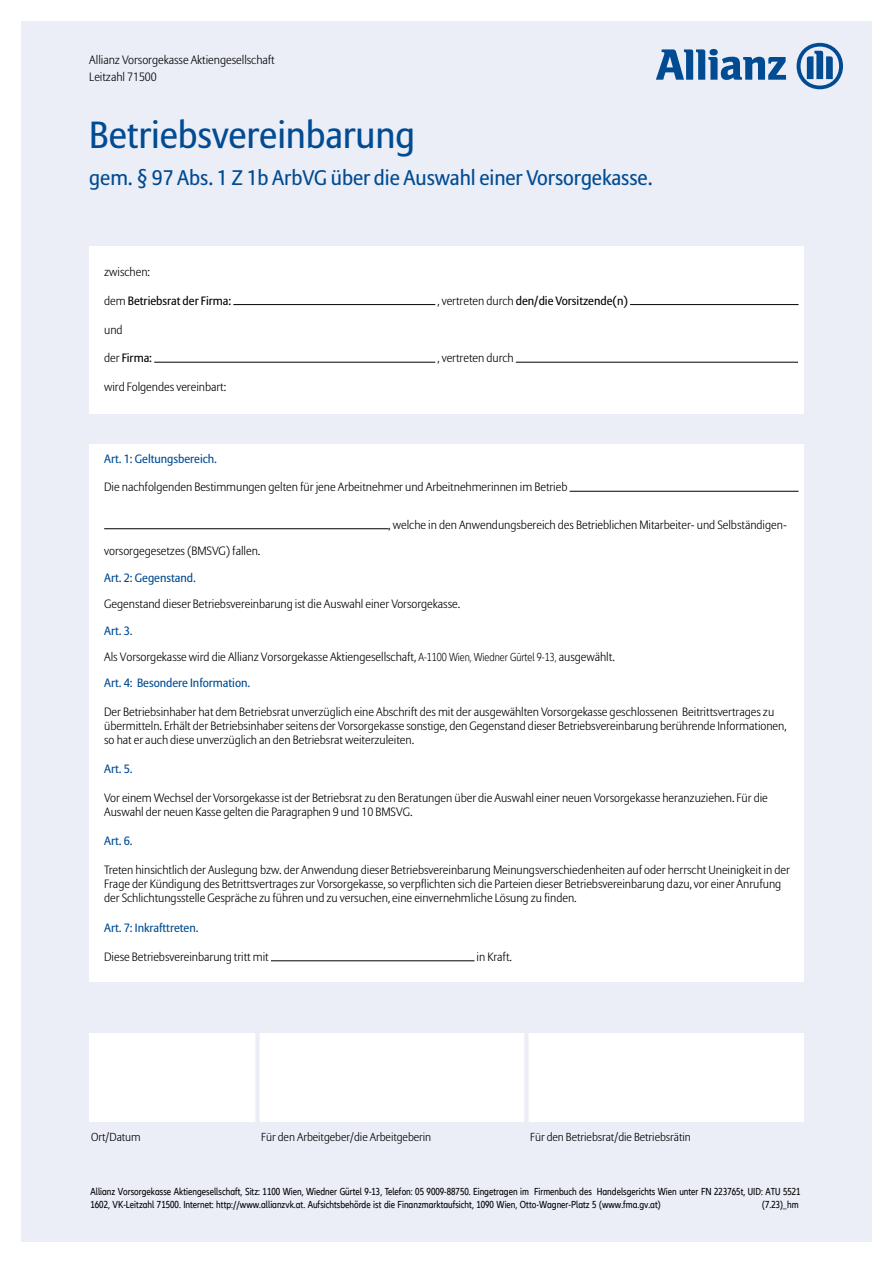
<style>
.page{position:relative;width:893px;height:1263px;background:#fff}
.page>*{position:absolute;margin:0;border:0;box-sizing:border-box;transform-origin:0 0}
.t1{font:37.5px "Allianz Sans";letter-spacing:-.005em;color:#004b92}
.t2{font:21px "Allianz Sans";letter-spacing:-.005em;color:#004b92}
.t3{font:300 12px/14.1px "Allianz Sans";letter-spacing:-.005em;color:#000}
.t4{font:12px "Allianz Sans";letter-spacing:-.005em;color:#004b92}
.t5{font:12px "Allianz Sans";letter-spacing:-.005em;color:#000}
.t6{font:300 11.55px "Allianz Sans";letter-spacing:-.005em;color:#000}
.t7{font:condensed 10.5px/12.6px "Allianz Neo";color:#000}
.s1{font-weight:300}
.s2{font-weight:400;color:#004b92}
.s3{font-family:"Allianz Neo";font-stretch:condensed}
</style>
<div class="page">
<div style="left:21px;top:21px;width:851px;height:1221px;background:#ebedf7"></div>
<div style="left:89px;top:444px;width:715px;height:537px;background:#fff"></div>
<div style="left:89px;top:247px;width:715px;height:167px;background:#fff"></div>
<hr style="left:233px;top:304px;width:202px;height:1px;background:#000">
<hr style="left:630px;top:304px;width:169px;height:1px;background:#000">
<hr style="left:154px;top:362px;width:281px;height:1px;background:#000">
<hr style="left:516px;top:362px;width:282px;height:1px;background:#000">
<div style="left:89px;top:1033px;width:715px;height:89px;background:#fff"></div>
<div style="left:255px;top:1024px;width:5px;height:104px;background:#ebedf7"></div>
<div style="left:524px;top:1033px;width:5px;height:103px;background:#ebedf7"></div>
<hr style="left:570px;top:491px;width:229px;height:1px;background:#000">
<hr style="left:104px;top:528px;width:285px;height:1px;background:#000">
<hr style="left:271px;top:960px;width:203px;height:1px;background:#000">
<svg style="left:656px;top:49px;width:130px;height:31px"></svg>
<svg style="left:797px;top:43px;width:46px;height:46px"></svg>
<p class="t3" style="left:89px;top:52px;width:187px;line-height:16.5px">Allianz Vorsorgekasse Aktiengesellschaft<br>Leitzahl 71500</p>
<h1 class="t1" style="left:89px;top:112px;width:327px">Betriebsvereinbarung</h1>
<h2 class="t2" style="left:89px;top:165px;width:565px">gem. § 97 Abs. 1 Z 1b ArbVG über die Auswahl einer Vorsorgekasse.</h2>
<p class="t3" style="left:104px;top:265px;width:47px">zwischen:</p>
<p class="t5" style="left:104px;top:293px;width:129px"><span class="s1">dem</span> Betriebsrat der Firma:</p>
<p class="t5" style="left:437px;top:293px;width:192px"><span class="s1">, vertreten durch</span> den/die Vorsitzende(n)</p>
<p class="t3" style="left:104px;top:322px;width:20px">und</p>
<p class="t5" style="left:104px;top:351px;width:49px"><span class="s1">der</span> Firma:</p>
<p class="t3" style="left:437px;top:351px;width:78px">, vertreten durch</p>
<p class="t3" style="left:104px;top:380px;width:124px">wird Folgendes vereinbart:</p>
<p class="t4" style="left:104px;top:451px;width:114px">Art. 1: Geltungsbereich.</p>
<p class="t3" style="left:104px;top:480px;width:465px">Die nachfolgenden Bestimmungen gelten für jene Arbeitnehmer und Arbeitnehmerinnen im Betrieb</p>
<p class="t3" style="left:389px;top:517px;width:400px">, welche in den Anwendungsbereich des Betrieblichen Mitarbeiter- und Selbständigen-</p>
<p class="t3" style="left:104px;top:544px;width:158px">vorsorgegesetzes (BMSVG) fallen.</p>
<p class="t4" style="left:104px;top:570px;width:93px">Art. 2: Gegenstand.</p>
<p class="t3" style="left:104px;top:597px;width:358px">Gegenstand dieser Betriebsvereinbarung ist die Auswahl einer Vorsorgekasse.</p>
<p class="t3" style="left:104px;top:617px;width:512px;line-height:26.4px"><span class="s2">Art. 3.<br></span>Als Vorsorgekasse wird die Allianz Vorsorgekasse Aktiengesellschaft, <span class="s3">A-1100 Wien, Wiedner Gürtel 9-13,</span> ausgewählt.</p>
<p class="t4" style="left:104px;top:676px;width:148px">Art. 4: Besondere Information.</p>
<p class="t3" style="left:104px;top:705px;width:684px">Der Betriebsinhaber hat dem Betriebsrat unverzüglich eine Abschrift des mit der ausgewählten Vorsorgekasse geschlossenen Beitrittsvertrages zu übermitteln. Erhält der Betriebsinhaber seitens der Vorsorgekasse sonstige, den Gegenstand dieser Betriebsvereinbarung berührende Informationen, so hat er auch diese unverzüglich an den Betriebsrat weiterzuleiten.</p>
<p class="t4" style="left:104px;top:762px;width:30px">Art. 5.</p>
<p class="t3" style="left:104px;top:790px;width:665px">Vor einem Wechsel der Vorsorgekasse ist der Betriebsrat zu den Beratungen über die Auswahl einer neuen Vorsorgekasse heranzuziehen. Für die<br>Auswahl der neuen Kasse gelten die Paragraphen 9 und 10 BMSVG.</p>
<p class="t4" style="left:104px;top:834px;width:30px">Art. 6.</p>
<p class="t3" style="left:104px;top:863px;width:687px">Treten hinsichtlich der Auslegung bzw. der Anwendung dieser Betriebsvereinbarung Meinungsverschiedenheiten auf oder herrscht Uneinigkeit in der<br>Frage der Kündigung des Betrittsvertrages zur Vorsorgekasse, so verpflichten sich die Parteien dieser Betriebsvereinbarung dazu, vor einer Anrufung der Schlichtungsstelle Gespräche zu führen und zu versuchen, eine einvernehmliche Lösung zu finden.</p>
<p class="t4" style="left:104px;top:921px;width:96px">Art. 7: Inkrafttreten.</p>
<p class="t3" style="left:104px;top:949px;width:166px">Diese Betriebsvereinbarung tritt mit</p>
<p class="t3" style="left:476px;top:949px;width:37px">in Kraft.</p>
<p class="t6" style="left:91px;top:1130px;width:51px">Ort/Datum</p>
<p class="t6" style="left:261px;top:1130px;width:172px">Für den Arbeitgeber/die Arbeitgeberin</p>
<p class="t6" style="left:530px;top:1130px;width:162px">Für den Betriebsrat/die Betriebsrätin</p>
<p class="t7" style="left:90px;top:1185px;width:712px">Allianz Vorsorgekasse Aktiengesellschaft, Sitz: 1100 Wien, Wiedner Gürtel 9-13, Telefon: 05 9009-88750. Eingetragen im Firmenbuch des Handelsgerichts Wien unter FN 223765t, UID: ATU 5521<br>1602, VK-Leitzahl 71500. Internet: http://www.allianzvk.at. Aufsichtsbehörde ist die Finanzmarktaufsicht, 1090 Wien, Otto-Wagner-Platz 5 (www.fma.gv.at)</p>
<p class="t7" style="left:762px;top:1198px;width:38px">(7.23)_hm</p>
</div>
